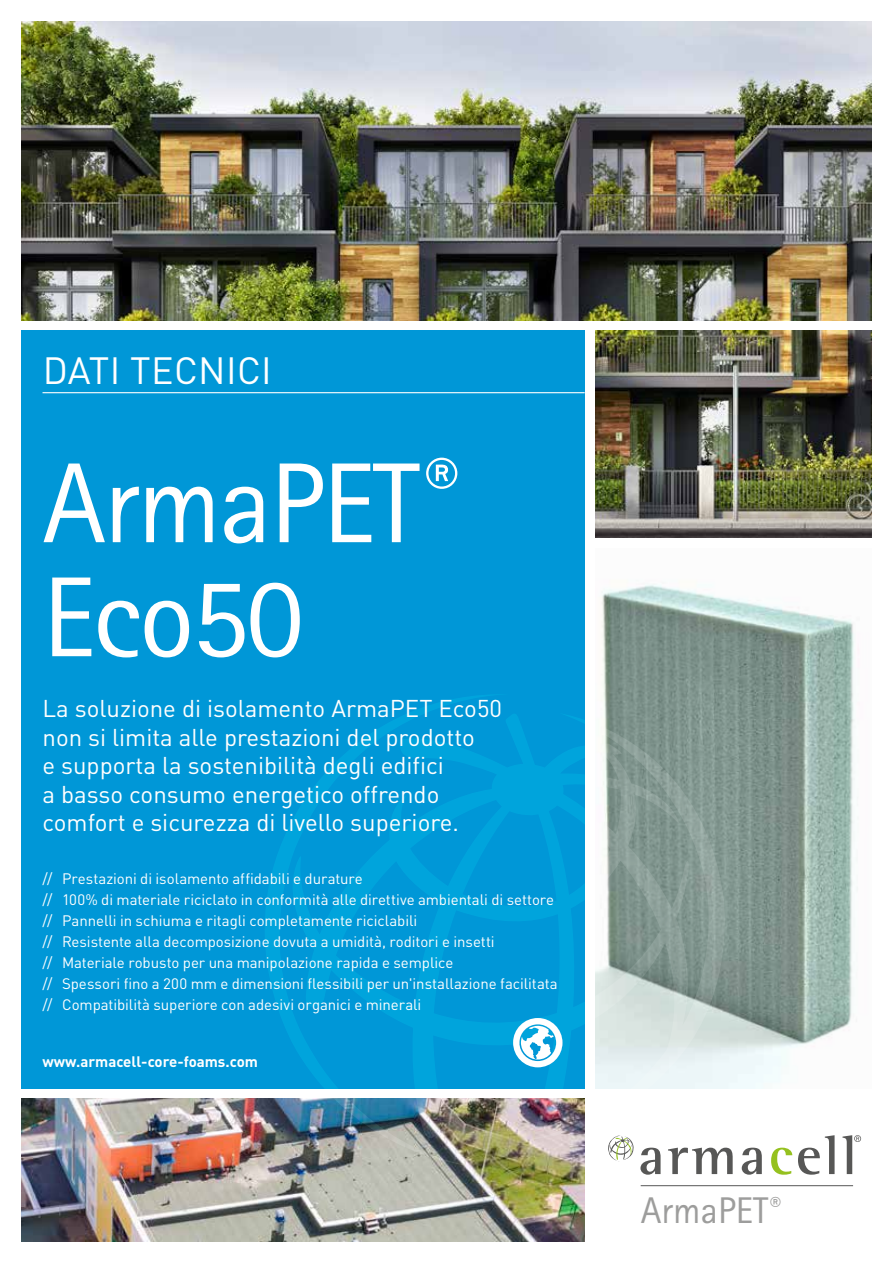
<style>
.page{position:relative;width:893px;height:1263px;background:#fff}
.page>*{position:absolute;margin:0;border:0;box-sizing:border-box;transform-origin:0 0}
.t1{font:114px/114px "Rotis Sans Serif Std";letter-spacing:-.02em;color:#fff}
.t2{font:37.5px "DIN Pro";letter-spacing:.01em;color:#fff}
.t3{font:37.2px "Rotis Sans Serif Std";color:#9d9d9c}
.t4{font:24px/28.5px "DIN Pro";color:#fff}
.t5{font:15px/21px "DIN Pro";letter-spacing:-.005em;color:#fff}
.t6{font:700 15px "DIN Pro";color:#fff}
</style>
<div class="page">
<div style="left:21px;top:331px;width:564px;height:758px;background:#0097d7"></div>
<img style="left:21px;top:21px;width:851px;height:299px">
<img style="left:21px;top:1098px;width:564px;height:144px">
<img style="left:595px;top:331px;width:277px;height:207px">
<img style="left:601px;top:584px;width:258px;height:505px">
<svg style="left:640px;top:1148px;width:21px;height:27px"></svg>
<svg style="left:668px;top:1148px;width:65px;height:26px"></svg>
<svg style="left:742px;top:1148px;width:20px;height:27px"></svg>
<svg style="left:771px;top:1148px;width:21px;height:27px"></svg>
<svg style="left:798px;top:1135px;width:37px;height:40px"></svg>
<svg style="left:842px;top:1135px;width:19px;height:39px"></svg>
<svg style="left:608px;top:1140px;width:26px;height:21px"></svg>
<hr style="left:641px;top:1185px;width:212px;height:1px;background:#575756">
<svg style="left:263px;top:695px;width:247px;height:471px"></svg>
<svg style="left:282px;top:711px;width:444px;height:429px"></svg>
<hr style="left:43px;top:392px;width:542px;height:1px;background:#fff">
<h2 class="t2" style="left:43px;top:341px;width:231px">DATI TECNICI</h2>
<h1 class="t1" style="left:43px;top:446px;width:417px">ArmaPET<sup>®<br></sup>Eco50</h1>
<h3 class="t4" style="left:43px;top:692px;width:461px">La soluzione di isolamento ArmaPET Eco50 non si limita alle prestazioni del prodotto<br>e supporta la sostenibilità degli edifici<br>a basso consumo energetico offrendo comfort e sicurezza di livello superiore.</h3>
<p class="t5" style="left:43px;top:867px;width:517px">// Prestazioni di isolamento affidabili e durature<br>// 100% di materiale riciclato in conformità alle direttive ambientali di settore // Pannelli in schiuma e ritagli completamente riciclabili<br>// Resistente alla decomposizione dovuta a umidità, roditori e insetti<br>// Materiale robusto per una manipolazione rapida e semplice<br>// Spessori fino a 200 mm e dimensioni flessibili per un'installazione facilitata // Compatibilità superiore con adesivi organici e minerali</p>
<p class="t6" style="left:43px;top:1049px;width:217px">www.armacell-core-foams.com</p>
<h3 class="t3" style="left:641px;top:1188px;width:141px">ArmaPET<sup>®</sup></h3>
</div>
